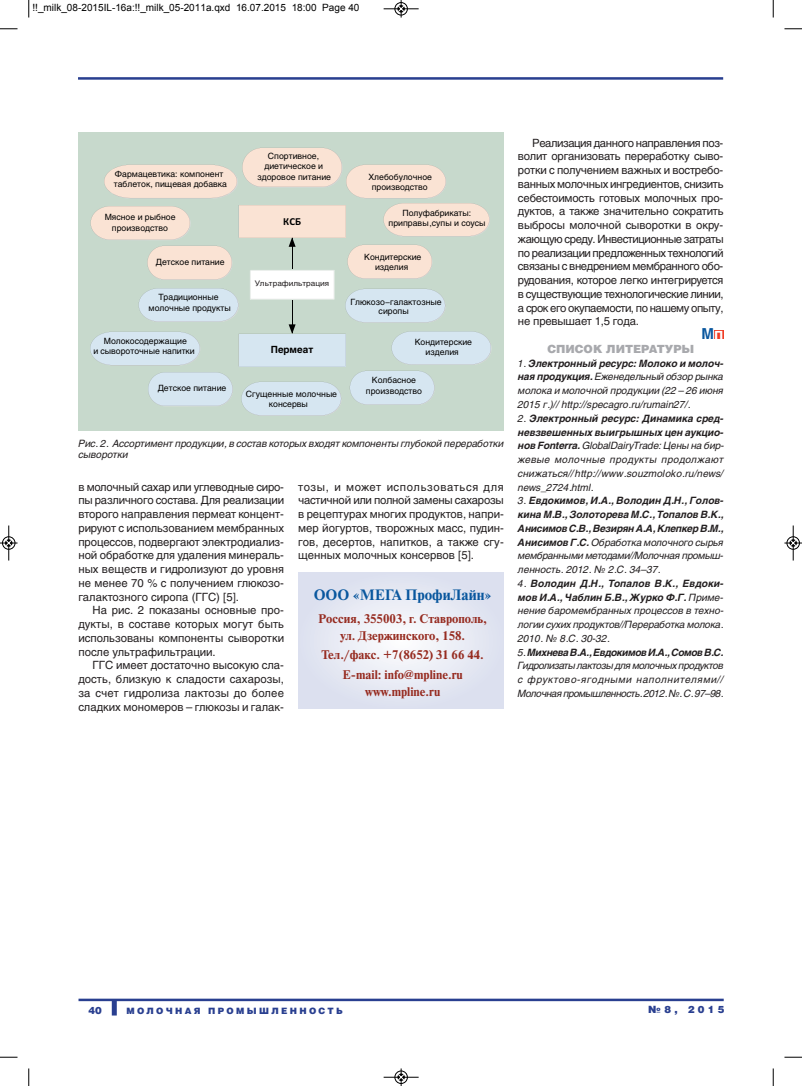
<style>
.page{position:relative;width:802px;height:1086px;background:#fff}
.page>*{position:absolute;margin:0;border:0;box-sizing:border-box;transform-origin:0 0}
.t1{font:700 15px "Newton C";color:#09579e}
.t2{font:700 15px "Helios";color:#09579e}
.t3{font:700 12.5px/16.2px "Newton C";color:#962b20;text-align:center}
.t4{font:11.25px/13.8px "Helios";color:#231f20;text-align:justify}
.t5{font:900 11.25px "Helios";color:#a8a9ad}
.t6{font:700 10.62px "Calibri";color:#000}
.t7{font:italic 10px/13.8px "Helios";letter-spacing:-.005em;color:#231f20;text-align:justify}
.t8{font:italic 700 10px/13.8px "Helios";letter-spacing:-.015em;color:#231f20;text-align:justify}
.t9{font:10px "Arial";color:#000}
.t10{font:900 10px "Helios";letter-spacing:.335em;color:#293f90}
.t11{font:700 9.75px "Helios";letter-spacing:-.005em;color:#000}
.t12{font:900 8.75px "Helios";letter-spacing:.265em;color:#293f90}
.t13{font:8.5px/10.1px "Helios";color:#000;text-align:center}
.t14{font:7.62px "Helios";color:#231f20;scale:1.08 1}
.s1{font-weight:700}
.s2{font-weight:400}
.s3{color:#fff}
</style>
<div class="page">
<hr style="left:78px;top:998px;width:645px;height:2px;background:#293f90">
<hr style="left:78px;top:77px;width:645px;height:3px;background:#293f90">
<div style="left:112px;top:1000px;width:5px;height:15px;background:#293f90"></div>
<div style="left:78px;top:133px;width:426px;height:298px;background:#c7d9cc"></div>
<svg style="left:90px;top:148px;width:402px;height:268px"></svg>
<svg style="left:298px;top:572px;width:206px;height:136px"></svg>
<div style="left:714px;top:330px;width:9px;height:8px;background:#ef3c25"></div>
<svg style="left:28px;top:0;width:2px;height:18px"></svg>
<svg style="left:0;top:28px;width:18px;height:2px"></svg>
<svg style="left:772px;top:0;width:2px;height:18px"></svg>
<svg style="left:784px;top:28px;width:18px;height:2px"></svg>
<svg style="left:28px;top:1068px;width:2px;height:17px"></svg>
<svg style="left:0;top:1056px;width:18px;height:1px"></svg>
<svg style="left:772px;top:1068px;width:2px;height:17px"></svg>
<svg style="left:784px;top:1056px;width:18px;height:1px"></svg>
<div style="left:394px;top:2px;width:14px;height:13px;border:1px solid #fff;border-radius:50%"></div>
<hr style="left:383px;top:9px;width:35px;height:1px;background:#000">
<div style="left:395px;top:2px;width:12px;height:13px;border:1px solid #000;border-radius:50%"></div>
<svg style="left:398px;top:0;width:6px;height:18px"></svg>
<div style="left:394px;top:1070px;width:14px;height:13px;border:1px solid #fff;border-radius:50%"></div>
<hr style="left:383px;top:1076px;width:35px;height:1px;background:#000">
<div style="left:395px;top:1070px;width:12px;height:13px;border:1px solid #000;border-radius:50%"></div>
<svg style="left:398px;top:1068px;width:6px;height:17px"></svg>
<hr style="left:9px;top:525px;width:1px;height:35px;background:#000">
<div style="left:2px;top:536px;width:13px;height:13px;border:1px solid #000;border-radius:50%"></div>
<svg style="left:0;top:539px;width:18px;height:7px"></svg>
<hr style="left:793px;top:525px;width:1px;height:35px;background:#000">
<div style="left:786px;top:536px;width:13px;height:13px;border:1px solid #000;border-radius:50%"></div>
<svg style="left:784px;top:539px;width:18px;height:7px"></svg>
<p class="t9" style="left:32px;top:2px;width:328px">!!_milk_08-2015IL-16а:!!_milk_05-2011a.qxd 16.07.2015 18:00 Page 40</p>
<p class="t13" style="left:264px;top:152px;width:60px">Спортивное, диетическое и</p>
<p class="t13" style="left:115px;top:169px;width:110px">Фармацевтика: компонент</p>
<p class="t13" style="left:257px;top:172px;width:75px">здоровое питание</p>
<p class="t13" style="left:114px;top:180px;width:115px">таблеток, пищевая добавка</p>
<p class="t13" style="left:105px;top:213px;width:72px">Мясное и рыбное производство</p>
<p class="t6" style="left:283px;top:214px;width:19px">КСБ</p>
<p class="t13" style="left:156px;top:258px;width:70px">Детское питание</p>
<p class="t13" style="left:148px;top:293px;width:84px">Традиционные молочные продукты</p>
<p class="t13" style="left:93px;top:336px;width:103px">Молокосодержащие<br>и сывороточные напитки</p>
<p class="t13" style="left:158px;top:383px;width:70px">Детское питание</p>
<p class="t14" style="left:255px;top:280px;width:70px">Ультрафильтрация</p>
<p class="t11" style="left:271px;top:346px;width:44px">Пермеат</p>
<p class="t13" style="left:269px;top:390px;width:70px;text-align:left;text-indent:-23px">Сгущенные молочные консервы</p>
<p class="t13" style="left:368px;top:172px;width:65px">Хлебобулочное производство</p>
<p class="t13" style="left:388px;top:209px;width:98px;line-height:9.6px">Полуфабрикаты: приправы ,супы и соусы</p>
<p class="t13" style="left:364px;top:253px;width:59px">Кондитерские изделия</p>
<p class="t13" style="left:350px;top:298px;width:93px;line-height:9.2px">Глюкозо−галактозные сиропы</p>
<p class="t13" style="left:415px;top:337px;width:59px">Кондитерские изделия</p>
<p class="t13" style="left:366px;top:376px;width:57px">Колбасное производство</p>
<p class="t7" style="left:78px;top:438px;width:427px;line-height:11.2px">Рис. 2. Ассортимент продукции, в состав которых входят компоненты глубокой переработки сыворотки</p>
<p class="t4" style="left:78px;top:480px;width:207px">в молочный сахар или углеводные сиро&shy;пы различного состава. Для реализации второго направления пермеат концент&shy;рируют с использованием мембранных процессов, подвергают электродиализ&shy;ной обработке для удаления минераль&shy;ных веществ и гидролизуют до уровня не менее 70 % с получением глюкозо&shy;галактозного сиропа (ГГС) [5].</p>
<p class="t4" style="left:78px;top:604px;width:207px;text-indent:14px">На рис. 2 показаны основные про&shy;дукты, в составе которых могут быть использованы компоненты сыворотки после ультрафильтрации.</p>
<p class="t4" style="left:78px;top:659px;width:207px;text-indent:14px">ГГС имеет достаточно высокую сла&shy;дость, близкую к сладости сахарозы, за счет гидролиза лактозы до более сладких мономеров – глюкозы и галак-</p>
<p class="t4" style="left:298px;top:480px;width:207px">тозы, и может использоваться для частичной или полной замены сахарозы в рецептурах многих продуктов, напри&shy;мер йогуртов, творожных масс, пудин&shy;гов, десертов, напитков, а также сгу&shy;щенных молочных консервов [5].</p>
<h1 class="t1" style="left:314px;top:586px;width:179px">ООО «МЕГА ПрофиЛайн»</h1>
<p class="t3" style="left:318px;top:610px;width:170px">Россия, 355003, г. Ставрополь, ул. Дзержинского, 158.</p>
<p class="t3" style="left:321px;top:645px;width:164px;line-height:19.8px">Тел./факс. +7(8652) 31 66 44.<br>Е-mail: info@mpline.ru</p>
<p class="t3" style="left:365px;top:682px;width:77px">www.mpline.ru</p>
<p class="t4" style="left:518px;top:137px;width:207px;text-indent:14px">Реализация данного направления поз&shy;волит организовать переработку сыво&shy;ротки с получением важных и востребо&shy;ванных молочных ингредиентов, снизить себестоимость готовых молочных про&shy;дуктов, а также значительно сократить выбросы молочной сыворотки в окру&shy;жающую среду. Инвестиционные затраты по реализации предложенных технологий связаны с внедрением мембранного обо&shy;рудования, которое легко интегрируется в существующие технологические линии, а срок его окупаемости, по нашему опыту, не превышает 1,5 года.</p>
<p class="t5" style="left:547px;top:345px;width:148px">СПИСОК ЛИТЕРАТУРЫ</p>
<p class="t7" style="left:518px;top:357px;width:207px">1. <span class="s1">Электронный ресурс: Молоко и молоч&shy;ная продукция.</span> Еженедельный обзор рынка молока и молочной продукции (22 – 26 июня 2015 г.)// http://specagro.ru/rumain27/.</p>
<p class="t7" style="left:518px;top:412px;width:207px">2. <span class="s1">Электронный ресурс: Динамика сред&shy;невзвешенных выигрышных цен аукцио&shy;нов Fonterra.</span> GlobalDairyTrade: Цены на бир&shy;жевые молочные продукты продолжают снижаться//http://www.souzmoloko.ru/news/ news_2724.html.</p>
<p class="t8" style="left:518px;top:494px;width:207px"><span class="s2">3.</span> Евдокимов, И.А., Володин Д.Н., Голов&shy;кина М.В., Золоторева М.С., Топалов В.К., Анисимов С.В., Везирян А.А, Клепкер В.М., Анисимов Г.С. <span class="s2">Обработка молочного сырья мембранными методами//Молочная промыш&shy;ленность. 2012. № 2.С. 34–37.</span></p>
<p class="t7" style="left:518px;top:577px;width:207px">4. <span class="s1">Володин Д.Н., Топалов В.К., Евдоки&shy;мов И.А., Чаблин Б.В., Журко Ф.Г.</span> Приме&shy;нение баромембранных процессов в техно&shy;логии сухих продуктов//Переработка молока.<br>2010. № 8.С. 30-32.</p>
<p class="t7" style="left:518px;top:646px;width:207px">5. <span class="s1">Михнева В.А., Евдокимов И.А., Сомов В.С.<br></span>Гидролизаты лактозы для молочных продуктов с фруктово-ягодными наполнителями// Молочная промышленность. 2012. №. С. 97–98.</p>
<h1 class="t2" style="left:701px;top:328px;width:23px">M<span class="s3">п</span></h1>
<p class="t10" style="left:88px;top:1006px;width:15px">40</p>
<p class="t12" style="left:126px;top:1007px;width:218px">МОЛОЧНАЯ ПРОМЫШЛЕННОСТЬ</p>
<p class="t10" style="left:648px;top:1005px;width:78px">№8, 2015</p>
</div>
